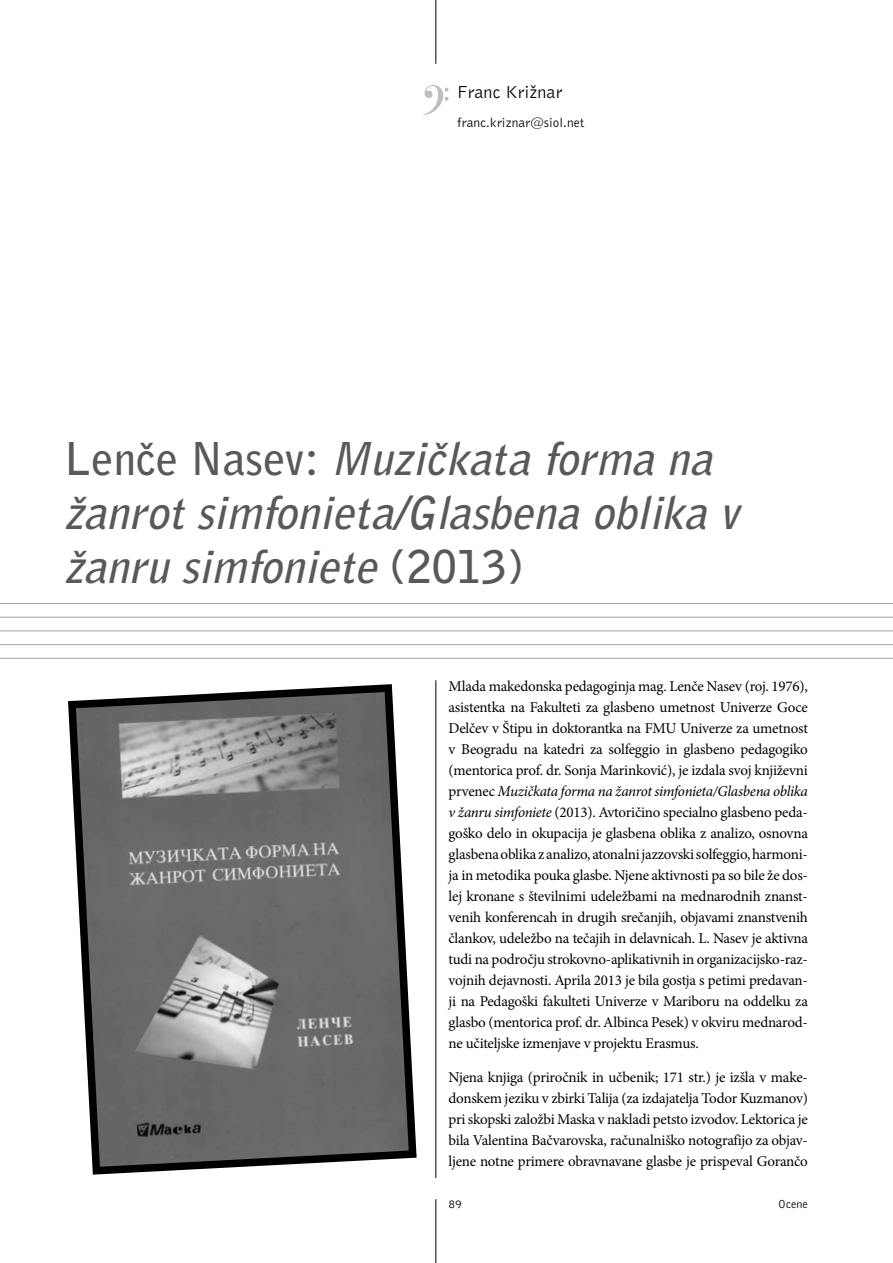
<style>
.page{position:relative;width:893px;height:1263px;background:#fff}
.page>*{position:absolute;margin:0;border:0;box-sizing:border-box;transform-origin:0 0}
.t1{font:italic 700 45px/54px "Bell Gothic Std";color:#58595b}
.t2{font:18px "Bell Gothic BT";color:#000}
.t3{font:15px/21px "Minion Pro";letter-spacing:-.02em;color:#000;text-align:justify}
.t4{font:13.5px "Bell Gothic BT";color:#000}
.t5{font:12px "Bell Gothic BT";color:#000}
.s1{font-style:normal}
.s2{font-style:italic}
</style>
<div class="page">
<svg style="left:423px;top:85px;width:26px;height:30px"></svg>
<hr style="left:436px;top:0;width:1px;height:64px;background:#000">
<hr style="left:436px;top:680px;width:1px;height:498px;background:#000">
<hr style="left:436px;top:1199px;width:1px;height:64px;background:#000">
<hr style="left:0;top:603px;width:893px;height:1px;background:#a7a9ac">
<hr style="left:0;top:617px;width:893px;height:1px;background:#a7a9ac">
<hr style="left:0;top:630px;width:893px;height:1px;background:#a7a9ac">
<hr style="left:0;top:644px;width:893px;height:1px;background:#a7a9ac">
<hr style="left:0;top:658px;width:893px;height:1px;background:#a7a9ac">
<hr style="left:0;top:0;width:1px;height:1263px;background:#e6e7e8">
<svg style="left:68px;top:684px;width:349px;height:491px;background:#7c7c7c"></svg>
<p class="t2" style="left:457px;top:81px;width:107px">Franc Križnar</p>
<p class="t4" style="left:457px;top:114px;width:129px">franc.kriznar@siol.net</p>
<h1 class="t1" style="left:64px;top:431px;width:688px"><span class="s1">L e n cˇ e N a s e v :</span> Muzicˇkata forma na žanrotsimfonieta/Glasbena oblika v žanru simfoniete <span class="s1">( 2 0 1 3 )</span></h1>
<p class="t3" style="left:449px;top:676px;width:361px">Mlada makedonska pedagoginja mag. Lenče Nasev (roj. 1976), asistentka na Fakulteti za glasbeno umetnost Univerze Goce Delčev v Štipu in doktorantka na FMU Univerze za umetnost v Beogradu na katedri za solfeggio in glasbeno pedagogiko (mentorica prof. dr. Sonja Marinković), je izdala svoj književni prvenec <span class="s2">Muzičkata forma na žanrot simfonieta/Glasbena oblika v žanru simfoniete</span> (2013). Avtoričino specialno glasbeno peda&shy;goško delo in okupacija je glasbena oblika z analizo, osnovna glasbena oblika z analizo, atonalni jazzovski solfeggio, harmoni&shy;ja in metodika pouka glasbe. Njene aktivnosti pa so bile že dos&shy;lej kronane s številnimi udeležbami na mednarodnih znanst&shy;venih konferencah in drugih srečanjih, objavami znanstvenih člankov, udeležbo na tečajih in delavnicah. L. Nasev je aktivna tudi na področju strokovno-aplikativnih in organizacijsko-raz&shy;vojnih dejavnosti. Aprila 2013 je bila gostja s petimi predavan&shy;ji na Pedagoški fakulteti Univerze v Mariboru na oddelku za glasbo (mentorica prof. dr. Albinca Pesek) v okviru mednarod&shy;ne učiteljske izmenjave v projektu Erasmus.</p>
<p class="t3" style="left:449px;top:1067px;width:361px">Njena knjiga (priročnik in učbenik; 171 str.) je izšla v make&shy;donskem jeziku v zbirki Talija (za izdajatelja Todor Kuzmanov) pri skopski založbi Maska v nakladi petsto izvodov. Lektorica je bila Valentina Bačvarovska, računalniško notografijo za objav&shy;ljene notne primere obravnavane glasbe je prispeval Gorančo</p>
<p class="t5" style="left:449px;top:1196px;width:15px">89</p>
<p class="t5" style="left:779px;top:1196px;width:31px">Ocene</p>
</div>
